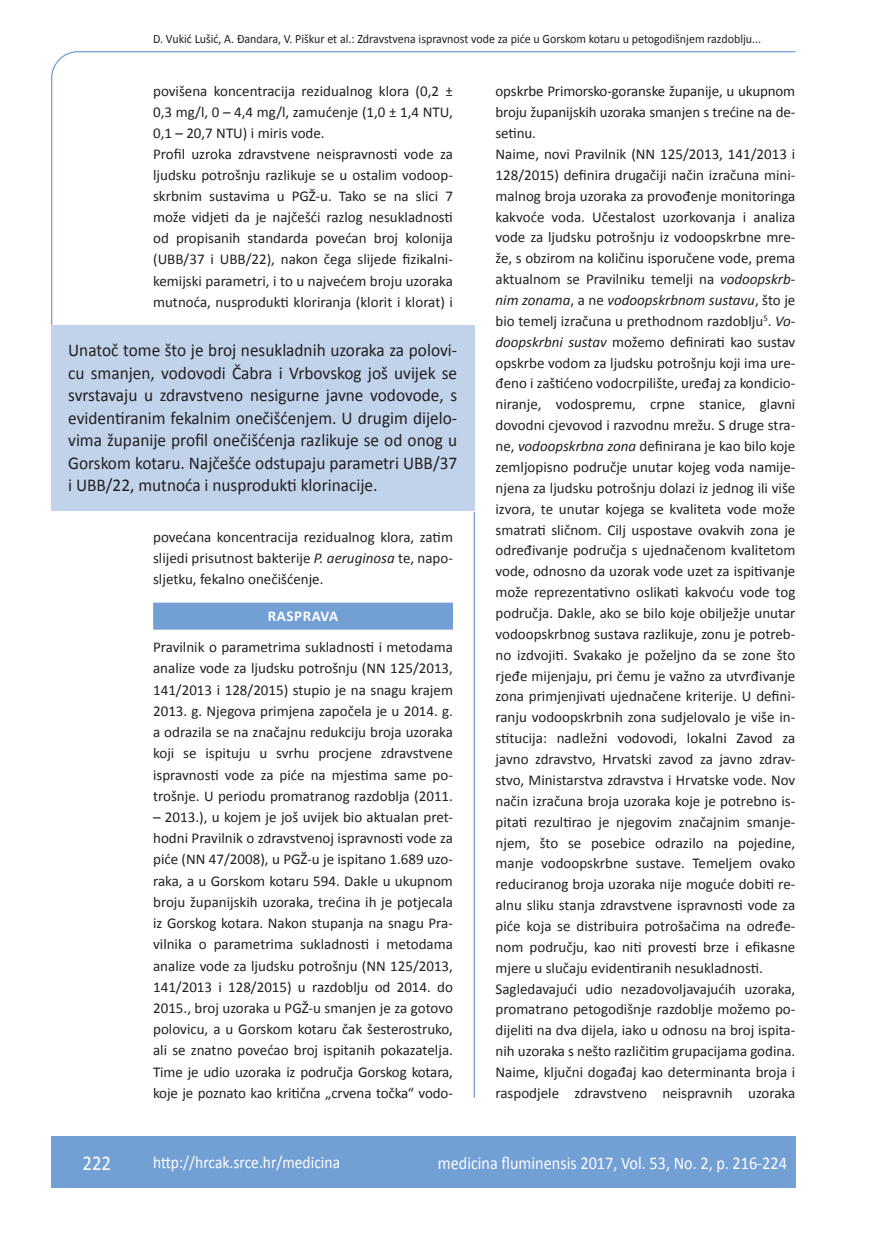
<style>
.page{position:relative;width:872px;height:1234px;background:#fff}
.page>*{position:absolute;margin:0;border:0;box-sizing:border-box;transform-origin:0 0}
.t1{font:21px "Calibri";color:#fff;scale:.9 1}
.t2{font:18px/22.5px "Calibri";color:#231f20;text-align:justify;scale:.96 1}
.t3{font:18px "Calibri";color:#fff;scale:.9 1}
.t4{font:17.25px "Calibri";color:#fff;scale:.9 1}
.t5{font:15px/20.9px "Calibri";color:#231f20;text-align:justify}
.t6{font:700 15px "Calibri";letter-spacing:.04em;color:#fff}
.t7{font:12.75px "Calibri";color:#231f20;scale:.94 1}
.s1{font-style:italic}
</style>
<div class="page">
<svg style="left:51px;top:51px;width:745px;height:275px"></svg>
<hr style="left:473px;top:512px;width:2px;height:585px;background:#729fd4">
<div style="left:51px;top:1135px;width:744px;height:51px;background:#729fd4"></div>
<div style="left:51px;top:325px;width:423px;height:185px;background:#c1d2eb"></div>
<div style="left:153px;top:602px;width:300px;height:27px;background:#729fd4"></div>
<p class="t7" style="left:153px;top:30px;width:648px">D. Vukić Lušić, A. Đandara, V. Piškur et al.: Zdravstvena ispravnost vode za piće u Gorskom kotaru u petogodišnjem razdoblju...</p>
<p class="t5" style="left:153px;top:80px;width:301px;text-align:left">povišena koncentracija rezidualnog klora (0,2 ± 0,3 mg/l, 0 – 4,4 mg/l, zamućenje (1,0 ± 1,4 NTU, 0,1 – 20,7 NTU) i miris vode.<br>Profil uzroka zdravstvene neispravnosti vode za ljudsku potrošnju razlikuje se u ostalim vodoop&shy;skrbnim sustavima u PGŽ-u. Tako se na slici 7 može vidjeti da je najčešći razlog nesukladnosti od propisanih standarda povećan broj kolonija (UBB/37 i UBB/22), nakon čega slijede fizikalni&shy;kemijski parametri, i to u najvećem broju uzoraka mutnoća, nusprodukti kloriranja (klorit i klorat) i</p>
<p class="t5" style="left:495px;top:80px;width:301px;text-align:left">opskrbe Primorsko-goranske županije, u ukupnom broju županijskih uzoraka smanjen s trećine na de&shy;setinu.<br>Naime, novi Pravilnik (NN 125/2013, 141/2013 i 128/2015) definira drugačiji način izračuna mini&shy;malnog broja uzoraka za provođenje monitoringa kakvoće voda. Učestalost uzorkovanja i analiza vode za ljudsku potrošnju iz vodoopskrbne mre&shy;že, s obzirom na količinu isporučene vode, prema aktualnom se Pravilniku temelji na <span class="s1">vodoopskrb&shy;nim zonama</span>, a ne <span class="s1">vodoopskrbnom sustavu</span>, što je bio temelj izračuna u prethodnom razdoblju<sup>5</sup>. <span class="s1">Vo&shy;doopskrbni sustav</span> možemo definirati kao sustav opskrbe vodom za ljudsku potrošnju koji ima ure&shy;đeno i zaštićeno vodocrpilište, uređaj za kondicio&shy;niranje, vodospremu, crpne stanice, glavni dovodni cjevovod i razvodnu mrežu. S druge stra&shy;ne, <span class="s1">vodoopskrbna zona</span> definirana je kao bilo koje zemljopisno područje unutar kojeg voda namije&shy;njena za ljudsku potrošnju dolazi iz jednog ili više izvora, te unutar kojega se kvaliteta vode može smatrati sličnom. Cilj uspostave ovakvih zona je određivanje područja s ujednačenom kvalitetom vode, odnosno da uzorak vode uzet za ispitivanje može reprezentativno oslikati kakvoću vode tog područja. Dakle, ako se bilo koje obilježje unutar vodoopskrbnog sustava razlikuje, zonu je potreb&shy;no izdvojiti. Svakako je poželjno da se zone što rjeđe mijenjaju, pri čemu je važno za utvrđivanje zona primjenjivati ujednačene kriterije. U defini&shy;ranju vodoopskrbnih zona sudjelovalo je više in&shy;stitucija: nadležni vodovodi, lokalni Zavod za javno zdravstvo, Hrvatski zavod za javno zdrav&shy;stvo, Ministarstva zdravstva i Hrvatske vode. Nov način izračuna broja uzoraka koje je potrebno is&shy;pitati rezultirao je njegovim značajnim smanje&shy;njem, što se posebice odrazilo na pojedine, manje vodoopskrbne sustave. Temeljem ovako reduciranog broja uzoraka nije moguće dobiti re&shy;alnu sliku stanja zdravstvene ispravnosti vode za piće koja se distribuira potrošačima na određe&shy;nom području, kao niti provesti brze i efikasne mjere u slučaju evidentiranih nesukladnosti.<br>Sagledavajući udio nezadovoljavajućih uzoraka, promatrano petogodišnje razdoblje možemo po&shy;dijeliti na dva dijela, iako u odnosu na broj ispita&shy;nih uzoraka s nešto različitim grupacijama godina.<br>Naime, ključni događaj kao determinanta broja i raspodjele zdravstveno neispravnih uzoraka</p>
<p class="t2" style="left:68px;top:338px;width:407px">Unatoč tome što je broj nesukladnih uzoraka za polovi&shy;cu smanjen, vodovodi Čabra i Vrbovskog još uvijek se svrstavaju u zdravstveno nesigurne javne vodovode, s evidentiranim fekalnim onečišćenjem. U drugim dijelo&shy;vima županije profil onečišćenja razlikuje se od onog u Gorskom kotaru. Najčešće odstupaju parametri UBB/37 i UBB/22, mutnoća i nusprodukti klorinacije.</p>
<p class="t5" style="left:153px;top:525px;width:301px">povećana koncentracija rezidualnog klora, zatim slijedi prisutnost bakterije <span class="s1">P. aeruginosa</span> te, napo&shy;sljetku, fekalno onečišćenje.</p>
<p class="t6" style="left:268px;top:607px;width:72px">RASPRAVA</p>
<p class="t5" style="left:153px;top:635px;width:301px">Pravilnik o parametrima sukladnosti i metodama analize vode za ljudsku potrošnju (NN 125/2013, 141/2013 i 128/2015) stupio je na snagu krajem 2013. g. Njegova primjena započela je u 2014. g. a odrazila se na značajnu redukciju broja uzoraka koji se ispituju u svrhu procjene zdravstvene ispravnosti vode za piće na mjestima same po&shy;trošnje. U periodu promatranog razdoblja (2011.</p>
<p class="t5" style="left:153px;top:805px;width:301px">– 2013.), u kojem je još uvijek bio aktualan pret&shy;hodni Pravilnik o zdravstvenoj ispravnosti vode za piće (NN 47/2008), u PGŽ-u je ispitano 1.689 uzo&shy;raka, a u Gorskom kotaru 594. Dakle u ukupnom broju županijskih uzoraka, trećina ih je potjecala iz Gorskog kotara. Nakon stupanja na snagu Pra&shy;vilnika o parametrima sukladnosti i metodama analize vode za ljudsku potrošnju (NN 125/2013, 141/2013 i 128/2015) u razdoblju od 2014. do 2015., broj uzoraka u PGŽ-u smanjen je za gotovo polovicu, a u Gorskom kotaru čak šesterostruko, ali se znatno povećao broj ispitanih pokazatelja.<br>Time je udio uzoraka iz područja Gorskog kotara, koje je poznato kao kritična „crvena točka“ vodo-</p>
<h1 class="t1" style="left:82px;top:1149px;width:33px">222</h1>
<p class="t4" style="left:153px;top:1150px;width:209px">http://hrcak.srce.hr/medicina</p>
<p class="t3" style="left:438px;top:1151px;width:389px">medicina fluminensis 2017, Vol. 53, No. 2, p. 216-224</p>
</div>
